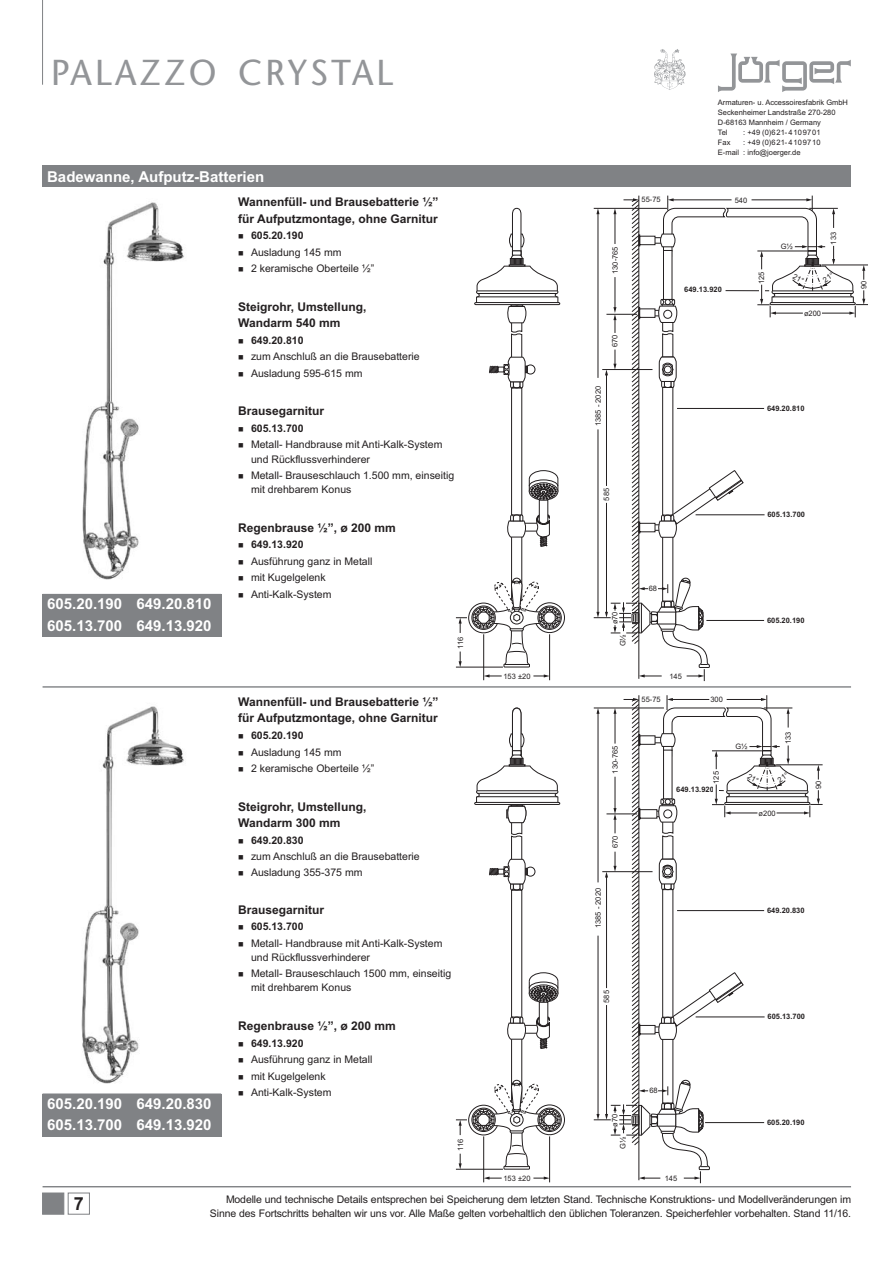
<style>
.page{position:relative;width:893px;height:1262px;background:#fff}
.page>*{position:absolute;margin:0;border:0;box-sizing:border-box;transform-origin:0 0}
.t1{font:36px "Stone Sans";letter-spacing:.07em;color:#939598}
.t2{font:700 18px "Arial";color:#231f20}
.t3{font:700 15px/21.3px "Arial";color:#fff}
.t4{font:700 12px/16px "Arial";color:#231f20}
.t5{font:10.5px/16.4px "Arial";color:#231f20}
.t6{font:700 10.5px "Arial";color:#231f20}
.t7{font:7.5px/10.1px "Arial";color:#231f20}
.t8{font:700 7.5px "Arial";color:#231f20}
</style>
<div class="page">
<img style="left:81px;top:706px;width:103px;height:378px">
<img style="left:82px;top:202px;width:102px;height:378px">
<div style="left:43px;top:594px;width:89px;height:21px;background:#808285"></div>
<div style="left:43px;top:615px;width:89px;height:22px;background:#808285"></div>
<div style="left:132px;top:594px;width:89px;height:21px;background:#808285"></div>
<div style="left:132px;top:615px;width:89px;height:22px;background:#808285"></div>
<div style="left:43px;top:1094px;width:89px;height:21px;background:#808285"></div>
<div style="left:43px;top:1115px;width:89px;height:21px;background:#808285"></div>
<div style="left:132px;top:1094px;width:89px;height:21px;background:#808285"></div>
<div style="left:132px;top:1115px;width:89px;height:21px;background:#808285"></div>
<hr style="left:42px;top:0;width:1px;height:85px;background:#808285">
<hr style="left:43px;top:1093px;width:178px;height:1px;background:#808285">
<hr style="left:43px;top:1186px;width:808px;height:1px;background:#808285">
<hr style="left:43px;top:686px;width:808px;height:1px;background:#808285">
<div style="left:43px;top:166px;width:808px;height:21px;background:#808285"></div>
<div style="left:468px;top:603px;width:30px;height:30px;border:1px solid #231f20;border-radius:50%"></div>
<div style="left:534px;top:602px;width:30px;height:31px;border:1px solid #231f20;border-radius:50%"></div>
<div style="left:511px;top:387px;width:11px;height:214px;border:1px solid #231f20"></div>
<svg style="left:507px;top:470px;width:51px;height:76px"></svg>
<svg style="left:471px;top:606px;width:24px;height:23px"></svg>
<div style="left:534px;top:1104px;width:30px;height:30px;border:1px solid #231f20;border-radius:50%"></div>
<div style="left:468px;top:1105px;width:30px;height:30px;border:1px solid #231f20;border-radius:50%"></div>
<div style="left:511px;top:889px;width:11px;height:214px;border:1px solid #231f20"></div>
<svg style="left:507px;top:972px;width:51px;height:76px"></svg>
<div style="left:537px;top:1107px;width:24px;height:24px;background:#656263;border:1px solid #231f20;border-radius:50%"></div>
<svg style="left:471px;top:1107px;width:24px;height:24px"></svg>
<svg style="left:473px;top:577px;width:87px;height:90px"></svg>
<svg style="left:473px;top:1079px;width:87px;height:90px"></svg>
<svg style="left:474px;top:208px;width:86px;height:180px"></svg>
<hr style="left:477px;top:296px;width:80px;height:1px;background:#231f20">
<hr style="left:476px;top:302px;width:82px;height:1px;background:#231f20">
<hr style="left:477px;top:293px;width:80px;height:1px;background:#231f20">
<hr style="left:477px;top:291px;width:80px;height:1px;background:#231f20">
<svg style="left:474px;top:707px;width:86px;height:183px"></svg>
<hr style="left:477px;top:796px;width:80px;height:1px;background:#231f20">
<hr style="left:476px;top:802px;width:82px;height:1px;background:#231f20">
<hr style="left:477px;top:793px;width:80px;height:1px;background:#231f20">
<hr style="left:477px;top:790px;width:80px;height:1px;background:#231f20">
<svg style="left:484px;top:674px;width:17px;height:3px"></svg>
<svg style="left:533px;top:674px;width:16px;height:3px"></svg>
<hr style="left:549px;top:634px;width:1px;height:46px;background:#231f20">
<hr style="left:483px;top:634px;width:1px;height:46px;background:#231f20">
<svg style="left:458px;top:651px;width:3px;height:16px"></svg>
<hr style="left:456px;top:667px;width:47px;height:1px;background:#231f20">
<svg style="left:456px;top:617px;width:11px;height:16px"></svg>
<svg style="left:484px;top:1176px;width:17px;height:3px"></svg>
<svg style="left:533px;top:1176px;width:16px;height:3px"></svg>
<hr style="left:549px;top:1136px;width:1px;height:46px;background:#231f20">
<hr style="left:483px;top:1136px;width:1px;height:46px;background:#231f20">
<svg style="left:458px;top:1153px;width:3px;height:16px"></svg>
<hr style="left:456px;top:1169px;width:47px;height:1px;background:#231f20">
<svg style="left:456px;top:1119px;width:11px;height:16px"></svg>
<img style="left:654px;top:49px;width:32px;height:41px">
<svg style="left:718px;top:54px;width:132px;height:38px"></svg>
<div style="left:42px;top:1192px;width:22px;height:22px;background:#808285;border:1px solid #808285"></div>
<div style="left:68px;top:1192px;width:22px;height:22px;border:1px solid #808285"></div>
<svg style="left:593px;top:196px;width:275px;height:485px"></svg>
<svg style="left:593px;top:695px;width:229px;height:488px"></svg>
<h1 class="t1" style="left:51px;top:58px;width:344px">PALAZZO CRYSTAL</h1>
<h3 class="t3" style="left:47px;top:167px;width:218px">Badewanne, Aufputz-Batterien</h3>
<p class="t4" style="left:238px;top:195px;width:202px">Wannenfüll- und Brausebatterie ½” für Aufputzmontage, ohne Garnitur</p>
<p class="t6" style="left:251px;top:232px;width:54px">605.20.190</p>
<p class="t5" style="left:251px;top:245px;width:125px">Ausladung 145 mm<br>2 keramische Oberteile ½”</p>
<p class="t4" style="left:238px;top:300px;width:130px">Steigrohr, Umstellung,<br>Wandarm 540 mm</p>
<p class="t6" style="left:251px;top:336px;width:54px">649.20.810</p>
<p class="t5" style="left:251px;top:349px;width:170px">zum Anschluß an die Brausebatterie<br>Ausladung 595-615 mm</p>
<p class="t4" style="left:238px;top:404px;width:88px">Brausegarnitur</p>
<p class="t6" style="left:251px;top:424px;width:54px">605.13.700</p>
<p class="t5" style="left:251px;top:439px;width:193px;line-height:14.1px">Metall- Handbrause mit Anti-Kalk-System und Rückflussverhinderer</p>
<p class="t5" style="left:251px;top:469px;width:205px;line-height:14.1px">Metall- Brauseschlauch 1.500 mm, einseitig mit drehbarem Konus</p>
<p class="t4" style="left:238px;top:520px;width:159px">Regenbrause ½”, ø 200 mm</p>
<h3 class="t3" style="left:47px;top:595px;width:77px">605.20.190<br>605.13.700</h3>
<h3 class="t3" style="left:136px;top:595px;width:77px">649.20.810<br>649.13.920</h3>
<h3 class="t3" style="left:47px;top:1094px;width:77px">605.20.190<br>605.13.700</h3>
<h3 class="t3" style="left:136px;top:1094px;width:77px">649.20.830<br>649.13.920</h3>
<p class="t6" style="left:251px;top:541px;width:54px">649.13.920</p>
<p class="t5" style="left:251px;top:554px;width:123px">Ausführung ganz in Metall mit Kugelgelenk<br>Anti-Kalk-System</p>
<p class="t7" style="left:456px;top:649px;width:13px;rotate:-90deg">116</p>
<p class="t4" style="left:238px;top:695px;width:202px">Wannenfüll- und Brausebatterie ½” für Aufputzmontage, ohne Garnitur</p>
<p class="t6" style="left:251px;top:731px;width:54px">605.20.190</p>
<p class="t5" style="left:251px;top:745px;width:125px">Ausladung 145 mm<br>2 keramische Oberteile ½”</p>
<p class="t4" style="left:238px;top:799px;width:130px">Steigrohr, Umstellung,<br>Wandarm 300 mm</p>
<p class="t6" style="left:251px;top:836px;width:54px">649.20.830</p>
<p class="t5" style="left:251px;top:849px;width:170px">zum Anschluß an die Brausebatterie<br>Ausladung 355-375 mm</p>
<p class="t4" style="left:238px;top:902px;width:88px">Brausegarnitur</p>
<p class="t6" style="left:251px;top:923px;width:54px">605.13.700</p>
<p class="t5" style="left:251px;top:937px;width:193px;line-height:14.1px">Metall- Handbrause mit Anti-Kalk-System und Rückflussverhinderer</p>
<p class="t5" style="left:251px;top:967px;width:202px;line-height:14.1px">Metall- Brauseschlauch 1500 mm, einseitig mit drehbarem Konus</p>
<p class="t4" style="left:238px;top:1019px;width:159px">Regenbrause ½”, ø 200 mm</p>
<p class="t6" style="left:251px;top:1039px;width:54px">649.13.920</p>
<p class="t5" style="left:251px;top:1052px;width:123px">Ausführung ganz in Metall mit Kugelgelenk<br>Anti-Kalk-System</p>
<p class="t7" style="left:456px;top:1151px;width:13px;rotate:-90deg">116</p>
<p class="t7" style="left:503px;top:671px;width:29px">153 ±20</p>
<p class="t7" style="left:503px;top:1173px;width:29px">153 ±20</p>
<p class="t7" style="left:610px;top:274px;width:29px;rotate:-90deg">130-765</p>
<p class="t7" style="left:610px;top:347px;width:14px;rotate:-90deg">670</p>
<p class="t7" style="left:593px;top:426px;width:42px;rotate:-90deg">1385 - 2020</p>
<p class="t7" style="left:718px;top:98px;width:132px">Armaturen- u. Accessoiresfabrik GmbH<br>Seckenheimer Landstraße 270-280<br>D-68163 Mannheim / Germany<br>Tel</p>
<p class="t7" style="left:743px;top:128px;width:79px">: +49 (0)621-4109701</p>
<p class="t7" style="left:718px;top:138px;width:104px;text-indent:25px">: +49 (0)621-4109710<br>E-mail : info@joerger.de</p>
<p class="t7" style="left:718px;top:138px;width:14px">Fax</p>
<p class="t7" style="left:641px;top:195px;width:21px">55-75</p>
<p class="t7" style="left:734px;top:196px;width:14px">540</p>
<p class="t8" style="left:684px;top:287px;width:39px">649.13.920</p>
<p class="t7" style="left:757px;top:284px;width:14px;rotate:-90deg">125</p>
<p class="t7" style="left:780px;top:242px;width:14px">G½</p>
<p class="t7" style="left:829px;top:244px;width:14px;rotate:-90deg">133</p>
<p class="t7" style="left:804px;top:309px;width:19px">ø200</p>
<p class="t8" style="left:767px;top:405px;width:39px">649.20.810</p>
<p class="t7" style="left:602px;top:500px;width:14px;rotate:-90deg">585</p>
<p class="t8" style="left:767px;top:512px;width:39px">605.13.700</p>
<p class="t7" style="left:610px;top:624px;width:14px;rotate:-90deg">ø70</p>
<p class="t7" style="left:618px;top:646px;width:14px;rotate:-90deg">G½</p>
<p class="t7" style="left:610px;top:773px;width:29px;rotate:-90deg">130-765</p>
<p class="t7" style="left:610px;top:848px;width:14px;rotate:-90deg">670</p>
<p class="t7" style="left:593px;top:928px;width:42px;rotate:-90deg">1385 - 2020</p>
<p class="t7" style="left:648px;top:584px;width:10px">68</p>
<p class="t8" style="left:767px;top:617px;width:39px">605.20.190</p>
<p class="t7" style="left:669px;top:671px;width:14px">145</p>
<p class="t7" style="left:641px;top:695px;width:21px">55-75</p>
<p class="t7" style="left:710px;top:695px;width:14px">300</p>
<p class="t7" style="left:712px;top:784px;width:14px;rotate:-90deg">125</p>
<p class="t8" style="left:676px;top:787px;width:39px">649.13.920</p>
<p class="t7" style="left:735px;top:742px;width:14px">G½</p>
<p class="t7" style="left:783px;top:744px;width:14px;rotate:-90deg">133</p>
<p class="t7" style="left:758px;top:808px;width:19px">ø200</p>
<p class="t7" style="left:814px;top:789px;width:10px;rotate:-90deg">90</p>
<p class="t8" style="left:767px;top:908px;width:39px">649.20.830</p>
<p class="t7" style="left:602px;top:1002px;width:14px;rotate:-90deg">585</p>
<p class="t8" style="left:767px;top:1014px;width:39px">605.13.700</p>
<p class="t7" style="left:610px;top:1126px;width:14px;rotate:-90deg">ø70</p>
<p class="t7" style="left:618px;top:1148px;width:14px;rotate:-90deg">G½</p>
<p class="t7" style="left:649px;top:1086px;width:10px">68</p>
<p class="t7" style="left:664px;top:1173px;width:14px">145</p>
<p class="t8" style="left:767px;top:1119px;width:39px">605.20.190</p>
<h2 class="t2" style="left:74px;top:1197px;width:12px">7</h2>
<p class="t5" style="left:210px;top:1192px;width:642px;line-height:14.1px;text-align:right">Modelle und technische Details entsprechen bei Speicherung dem letzten Stand. Technische Konstruktions- und Modellveränderungen im<br>Sinne des Fortschritts behalten wir uns vor. Alle Maße gelten vorbehaltlich den üblichen Toleranzen. Speicherfehler vorbehalten. Stand 11/16.</p>
<p class="t7" style="left:859px;top:289px;width:10px;rotate:-90deg">90</p>
</div>
